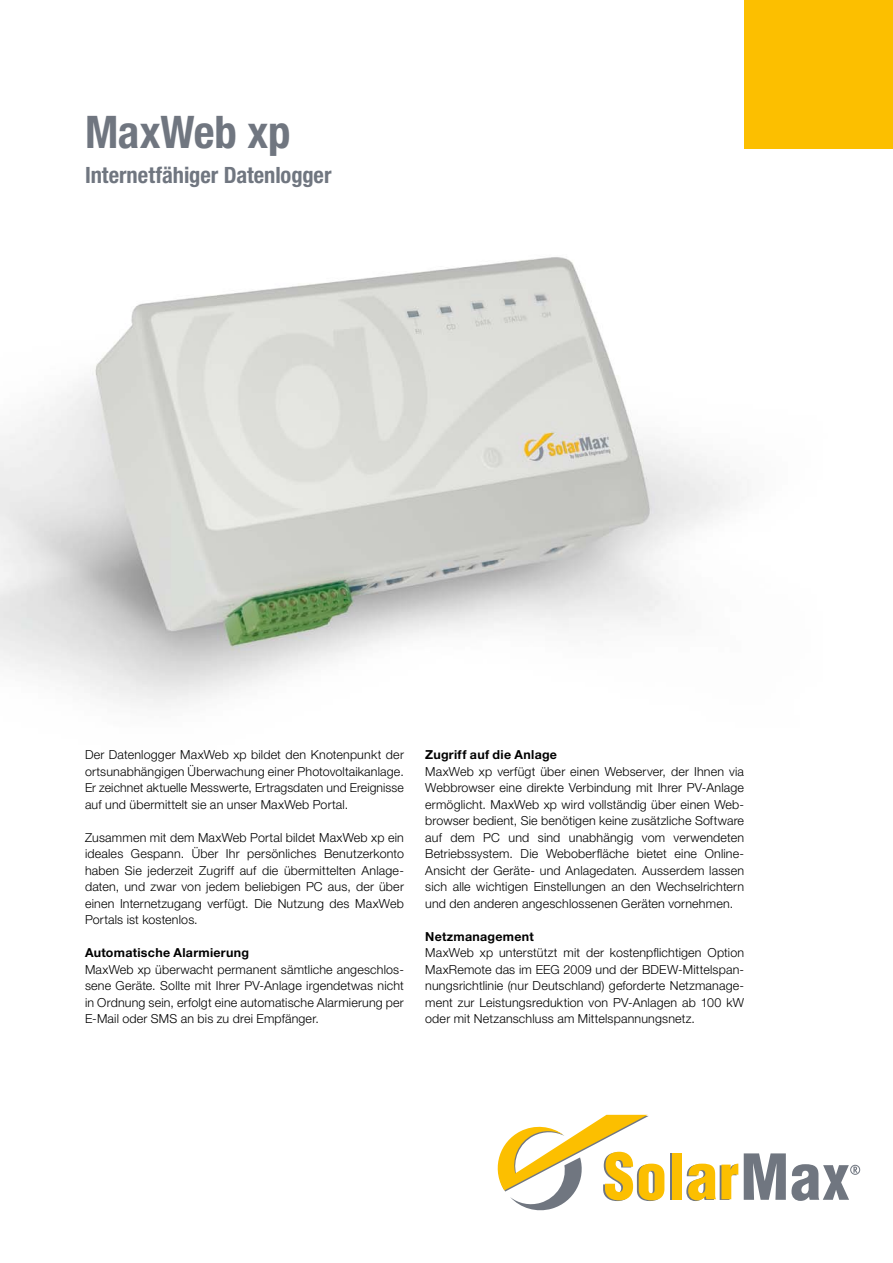
<style>
.page{position:relative;width:893px;height:1263px;background:#fff}
.page>*{position:absolute;margin:0;border:0;box-sizing:border-box;transform-origin:0 0}
.t1{font:700 condensed 45px "Helvetica Neue LT Std";letter-spacing:-.005em;color:#707680}
.t2{font:700 condensed 22.5px "Helvetica Neue LT Std";color:#707680}
.t3{font:300 12.45px/16.5px "Helvetica Neue LT Std";letter-spacing:.015em;color:#000;text-align:justify}
.t4{font:700 12.45px "Helvetica Neue LT Std";letter-spacing:.02em;color:#000}
</style>
<div class="page">
<div style="left:744px;top:0;width:149px;height:149px;background:#fcbf00"></div>
<div style="left:670px;top:1153px;width:10px;height:47px;background:#707680"></div>
<svg style="left:498px;top:1115px;width:166px;height:96px"></svg>
<div style="left:672px;top:1153px;width:10px;height:46px;background:#fcbf00"></div>
<svg style="left:686px;top:1163px;width:52px;height:38px"></svg>
<svg style="left:744px;top:1153px;width:114px;height:48px"></svg>
<div style="left:850px;top:1165px;width:10px;height:10px;border:1px solid #707680;border-radius:50%"></div>
<img style="left:0;top:257px;width:744px;height:450px">
<h1 class="t1" style="left:85px;top:105px;width:207px">MaxWeb xp</h1>
<h2 class="t2" style="left:85px;top:161px;width:248px">Internetfähiger Datenlogger</h2>
<p class="t3" style="left:85px;top:746px;width:320px">Der Datenlogger MaxWeb xp bildet den Knotenpunkt der ortsunabhängigen Überwachung einer Photovoltaikanlage.<br>Er zeichnet aktuelle Messwerte, Ertragsdaten und Ereignisse auf und übermittelt sie an unser MaxWeb Portal.</p>
<p class="t3" style="left:85px;top:829px;width:320px">Zusammen mit dem MaxWeb Portal bildet MaxWeb xp ein ideales Gespann. Über Ihr persönliches Benutzerkonto haben Sie jederzeit Zugriff auf die übermittelten Anlage&shy;daten, und zwar von jedem beliebigen PC aus, der über einen Internetzugang verfügt. Die Nutzung des MaxWeb Portals ist kostenlos.</p>
<p class="t4" style="left:85px;top:945px;width:165px">Automatische Alarmierung</p>
<p class="t3" style="left:85px;top:961px;width:320px">MaxWeb xp überwacht permanent sämtliche angeschlos&shy;sene Geräte. Sollte mit Ihrer PV-Anlage irgendetwas nicht in Ordnung sein, erfolgt eine automatische Alarmierung per E-Mail oder SMS an bis zu drei Empfänger.</p>
<p class="t4" style="left:425px;top:747px;width:133px">Zugriff auf die Anlage</p>
<p class="t3" style="left:425px;top:763px;width:320px">MaxWeb xp verfügt über einen Webserver, der Ihnen via Webbrowser eine direkte Verbindung mit Ihrer PV-Anlage ermöglicht. MaxWeb xp wird vollständig über einen Web&shy;browser bedient, Sie benötigen keine zusätzliche Software auf dem PC und sind unabhängig vom verwendeten Betriebssystem. Die Weboberfläche bietet eine Online-Ansicht der Geräte- und Anlagedaten. Ausserdem lassen sich alle wichtigen Einstellungen an den Wechselrichtern und den anderen angeschlossenen Geräten vornehmen.</p>
<p class="t4" style="left:425px;top:928px;width:110px">Netzmanagement</p>
<p class="t3" style="left:425px;top:944px;width:320px">MaxWeb xp unterstützt mit der kostenpflichtigen Option MaxRemote das im EEG 2009 und der BDEW-Mittelspan&shy;nungsrichtlinie (nur Deutschland) geforderte Netzmanage&shy;ment zur Leistungsreduktion von PV-Anlagen ab 100 kW oder mit Netzanschluss am Mittelspannungsnetz.</p>
</div>
